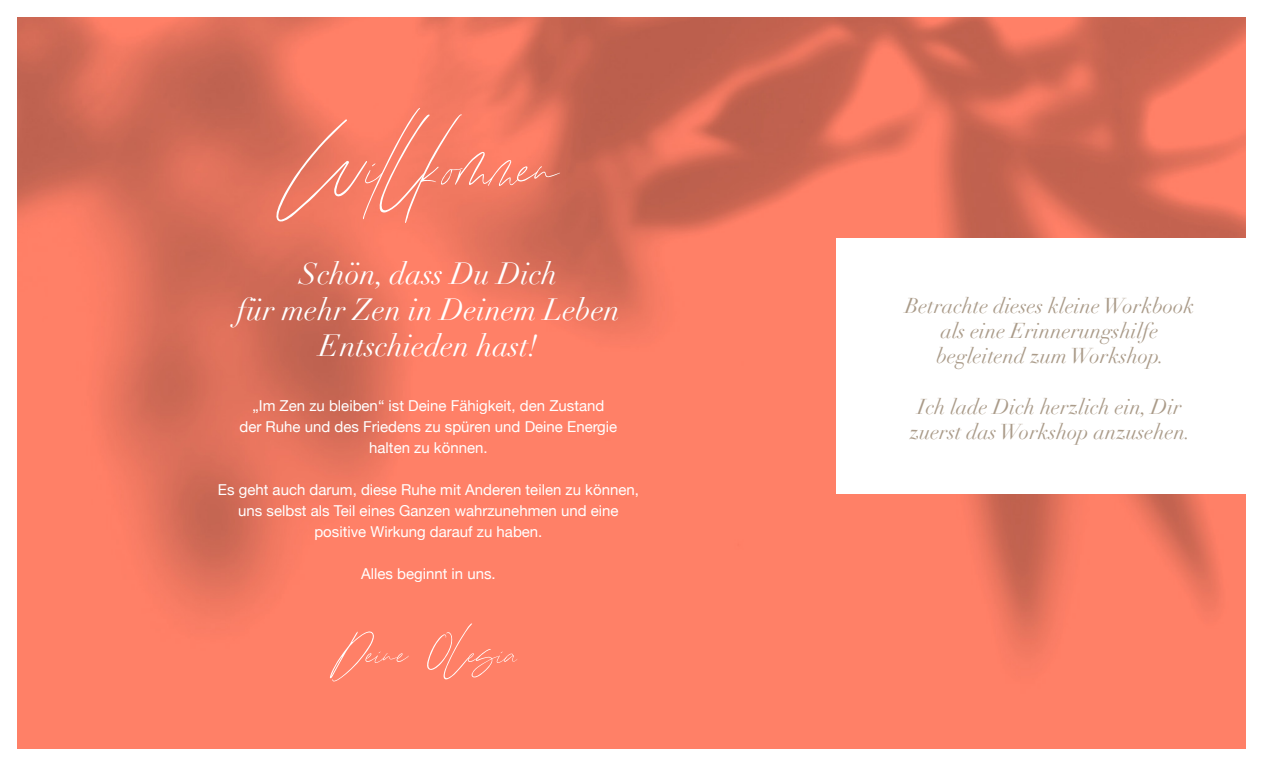
<style>
.page{position:relative;width:1263px;height:766px;background:#fff}
.page>*{position:absolute;margin:0;border:0;box-sizing:border-box;transform-origin:0 0}
.t1{font:166.5px "xo Babe";color:#fff}
.t2{font:95.1px "xo Babe";letter-spacing:.005em;color:#fff}
.t3{font:italic 30px/36px "Didot";color:#fff;text-align:center}
.t4{font:italic 21px/25.2px "Didot";color:#aa9b89;text-align:center}
.t5{font:15px/21px "Helvetica Neue";color:#fff;text-align:center}
</style>
<div class="page">
<img style="left:17px;top:17px;width:1229px;height:731px">
<div style="left:836px;top:238px;width:427px;height:255px;background:#fff"></div>
<h1 class="t1" style="left:292px;top:71px;width:266px">Willkommen</h1>
<h3 class="t3" style="left:237px;top:255px;width:385px">Schön, dass Du Dich<br>für mehr Zen in Deinem Leben<br>Entschieden hast!</h3>
<p class="t5" style="left:240px;top:396px;width:379px">„Im Zen zu bleiben“ ist Deine Fähigkeit, den Zustand der Ruhe und des Friedens zu spüren und Deine Energie halten zu können.</p>
<p class="t5" style="left:218px;top:480px;width:422px">Es geht auch darum, diese Ruhe mit Anderen teilen zu können, uns selbst als Teil eines Ganzen wahrzunehmen und eine positive Wirkung darauf zu haben.</p>
<p class="t5" style="left:361px;top:564px;width:136px">Alles beginnt in uns.</p>
<h2 class="t2" style="left:338px;top:598px;width:180px">Deine Olesia</h2>
<h3 class="t4" style="left:905px;top:293px;width:291px">Betrachte dieses kleine Workbook als eine Erinnerungshilfe begleitend zum Workshop.</h3>
<h3 class="t4" style="left:910px;top:394px;width:283px">Ich lade Dich herzlich ein, Dir zuerst das Workshop anzusehen.</h3>
</div>
